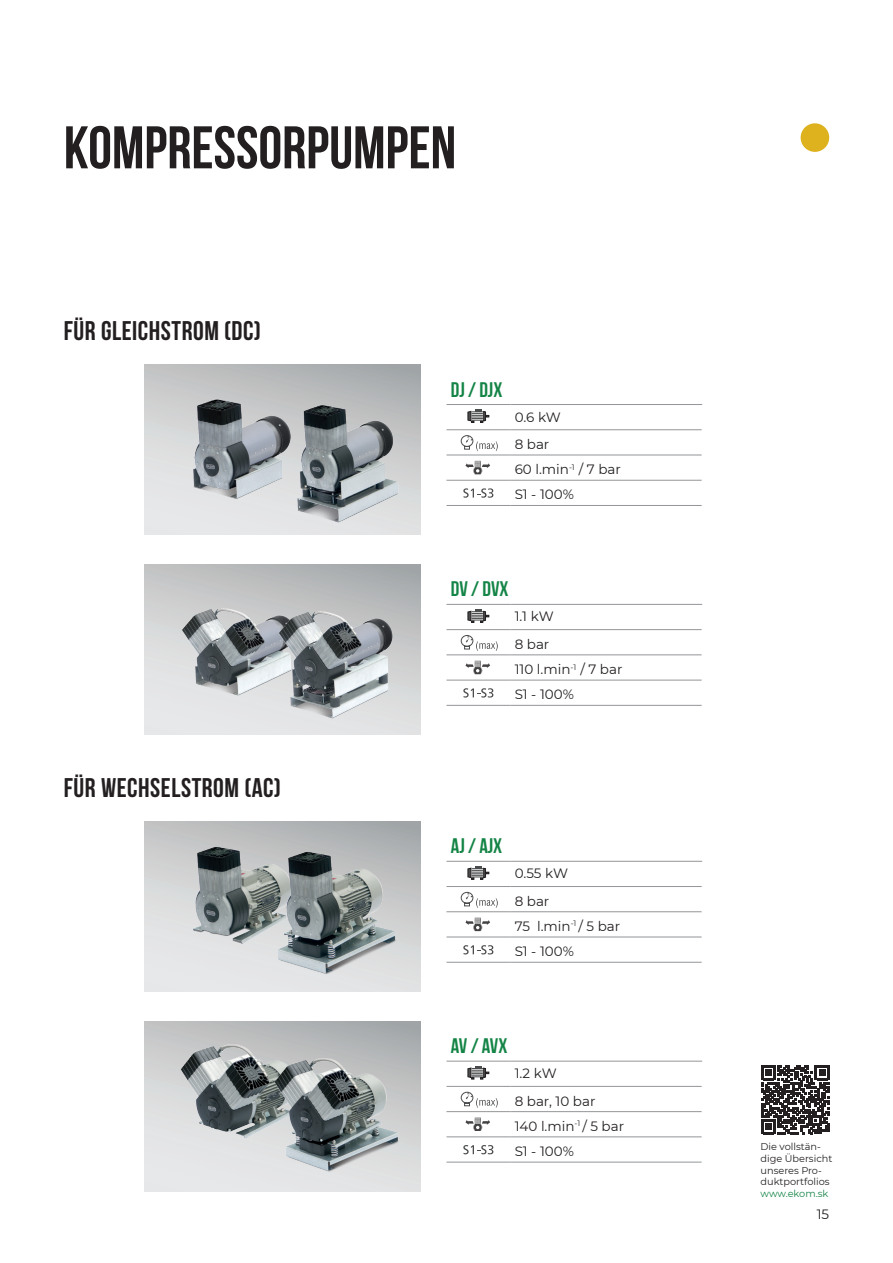
<style>
.page{position:relative;width:893px;height:1263px;background:#fff}
.page>*{position:absolute;margin:0;border:0;box-sizing:border-box;transform-origin:0 0}
.Bold_48pt{font:700 60px "Bebas Neue";color:#231f20}
.Bold_48pt-2{font:27px "Bebas Neue";letter-spacing:.02em;color:#231f20}
.t1{font:700 21px "Bebas Neue";color:#148446}
.t2{font:13.5px "Montserrat";color:#231f20}
.t3{font:9.75px/11.7px "Montserrat";color:#231f20}
.t4{font:9.75px "Montserrat";letter-spacing:-.005em;color:#148446}
</style>
<div class="page">
<svg style="left:145px;top:1021px;width:276px;height:170px;background:#d0d1d3"></svg>
<svg style="left:145px;top:821px;width:276px;height:170px;background:#d0d1d3"></svg>
<svg style="left:145px;top:564px;width:276px;height:170px;background:#cacbcc"></svg>
<svg style="left:145px;top:364px;width:276px;height:170px;background:#cdcfd0"></svg>
<hr style="left:446px;top:604px;width:64px;height:1px;background:#939598">
<hr style="left:510px;top:604px;width:192px;height:1px;background:#939598">
<hr style="left:446px;top:629px;width:64px;height:1px;background:#939598">
<hr style="left:510px;top:629px;width:192px;height:1px;background:#939598">
<hr style="left:446px;top:655px;width:64px;height:1px;background:#939598">
<hr style="left:510px;top:655px;width:192px;height:1px;background:#939598">
<hr style="left:446px;top:680px;width:64px;height:1px;background:#939598">
<hr style="left:510px;top:680px;width:192px;height:1px;background:#939598">
<hr style="left:446px;top:705px;width:64px;height:1px;background:#939598">
<hr style="left:510px;top:705px;width:192px;height:1px;background:#939598">
<svg style="left:468px;top:609px;width:21px;height:13px"></svg>
<svg style="left:460px;top:635px;width:38px;height:16px"></svg>
<svg style="left:465px;top:661px;width:25px;height:13px"></svg>
<svg style="left:463px;top:688px;width:30px;height:9px"></svg>
<hr style="left:446px;top:861px;width:64px;height:1px;background:#939598">
<hr style="left:510px;top:861px;width:192px;height:1px;background:#939598">
<hr style="left:446px;top:886px;width:64px;height:1px;background:#939598">
<hr style="left:510px;top:886px;width:192px;height:1px;background:#939598">
<hr style="left:446px;top:911px;width:64px;height:1px;background:#939598">
<hr style="left:510px;top:911px;width:192px;height:1px;background:#939598">
<hr style="left:446px;top:937px;width:64px;height:1px;background:#939598">
<hr style="left:510px;top:937px;width:192px;height:1px;background:#939598">
<hr style="left:446px;top:962px;width:64px;height:1px;background:#939598">
<hr style="left:510px;top:962px;width:192px;height:1px;background:#939598">
<svg style="left:468px;top:866px;width:21px;height:13px"></svg>
<svg style="left:460px;top:892px;width:38px;height:16px"></svg>
<svg style="left:465px;top:918px;width:25px;height:13px"></svg>
<svg style="left:463px;top:945px;width:30px;height:9px"></svg>
<hr style="left:446px;top:1061px;width:64px;height:1px;background:#939598">
<hr style="left:510px;top:1061px;width:192px;height:1px;background:#939598">
<hr style="left:446px;top:1086px;width:64px;height:1px;background:#939598">
<hr style="left:510px;top:1086px;width:192px;height:1px;background:#939598">
<hr style="left:446px;top:1111px;width:64px;height:1px;background:#939598">
<hr style="left:510px;top:1111px;width:192px;height:1px;background:#939598">
<hr style="left:446px;top:1136px;width:64px;height:1px;background:#939598">
<hr style="left:510px;top:1136px;width:192px;height:1px;background:#939598">
<hr style="left:446px;top:1162px;width:64px;height:1px;background:#939598">
<hr style="left:510px;top:1162px;width:192px;height:1px;background:#939598">
<svg style="left:468px;top:1066px;width:21px;height:13px"></svg>
<svg style="left:460px;top:1091px;width:38px;height:17px"></svg>
<svg style="left:465px;top:1117px;width:25px;height:14px"></svg>
<svg style="left:463px;top:1145px;width:30px;height:9px"></svg>
<img style="left:188px;top:393px;width:111px;height:108px">
<img style="left:180px;top:605px;width:121px;height:112px">
<img style="left:277px;top:609px;width:121px;height:111px">
<img style="left:184px;top:840px;width:123px;height:106px">
<img style="left:179px;top:1040px;width:136px;height:101px">
<img style="left:273px;top:1054px;width:129px;height:118px">
<hr style="left:446px;top:404px;width:64px;height:1px;background:#939598">
<hr style="left:510px;top:404px;width:192px;height:1px;background:#939598">
<hr style="left:446px;top:429px;width:64px;height:1px;background:#939598">
<hr style="left:510px;top:429px;width:192px;height:1px;background:#939598">
<hr style="left:446px;top:455px;width:64px;height:1px;background:#939598">
<hr style="left:510px;top:455px;width:192px;height:1px;background:#939598">
<hr style="left:446px;top:480px;width:64px;height:1px;background:#939598">
<hr style="left:510px;top:480px;width:192px;height:1px;background:#939598">
<hr style="left:446px;top:505px;width:64px;height:1px;background:#939598">
<hr style="left:510px;top:505px;width:192px;height:1px;background:#939598">
<svg style="left:468px;top:410px;width:21px;height:12px"></svg>
<svg style="left:460px;top:435px;width:38px;height:16px"></svg>
<svg style="left:465px;top:461px;width:25px;height:13px"></svg>
<svg style="left:463px;top:488px;width:30px;height:10px"></svg>
<img style="left:295px;top:399px;width:105px;height:125px">
<img style="left:275px;top:846px;width:123px;height:129px">
<div style="left:801px;top:123px;width:28px;height:29px;background:#ddb21e;border-radius:50%"></div>
<svg style="left:761px;top:1065px;width:68px;height:69px"></svg>
<p class="Bold_48pt" style="left:64px;top:115px;width:394px">KOMPRESSORPUMPEN</p>
<p class="Bold_48pt-2" style="left:64px;top:316px;width:199px">FÜR GLEICHSTROM (DC)</p>
<p class="Bold_48pt-2" style="left:64px;top:773px;width:219px">FÜR WECHSELSTROM (AC)</p>
<p class="t1" style="left:451px;top:378px;width:53px">DJ / DJX</p>
<p class="t2" style="left:515px;top:407px;width:48px">0.6 kW</p>
<p class="t2" style="left:515px;top:435px;width:36px">8 bar</p>
<p class="t2" style="left:515px;top:460px;width:108px">60 l.min<sup>-1</sup> / 7 bar</p>
<p class="t2" style="left:515px;top:485px;width:61px">S1 - 100%</p>
<p class="t1" style="left:451px;top:578px;width:59px">DV / DVX</p>
<p class="t2" style="left:515px;top:607px;width:40px">1.1 kW</p>
<p class="t2" style="left:515px;top:635px;width:36px">8 bar</p>
<p class="t2" style="left:515px;top:660px;width:109px">110 l.min<sup>-1</sup> / 7 bar</p>
<p class="t2" style="left:515px;top:685px;width:61px">S1 - 100%</p>
<p class="t1" style="left:451px;top:835px;width:53px">AJ / AJX</p>
<p class="t2" style="left:515px;top:864px;width:55px">0.55 kW</p>
<p class="t2" style="left:515px;top:891px;width:36px">8 bar</p>
<p class="t2" style="left:515px;top:917px;width:107px">75 l.min<sup>-1</sup> / 5 bar</p>
<p class="t2" style="left:515px;top:942px;width:61px">S1 - 100%</p>
<p class="t1" style="left:451px;top:1034px;width:58px">AV / AVX</p>
<p class="t2" style="left:515px;top:1064px;width:44px">1.2 kW</p>
<p class="t2" style="left:515px;top:1091px;width:82px">8 bar, 10 bar</p>
<p class="t2" style="left:515px;top:1117px;width:111px">140 l.min<sup>-1</sup> / 5 bar</p>
<p class="t2" style="left:515px;top:1142px;width:61px">S1 - 100%</p>
<p class="t3" style="left:760px;top:1140px;width:73px">Die vollstän&shy;dige Übersicht unseres Pro&shy;duktportfolios</p>
<p class="t4" style="left:760px;top:1187px;width:69px">www.ekom.sk</p>
<p class="t2" style="left:817px;top:1205px;width:14px">15</p>
</div>
